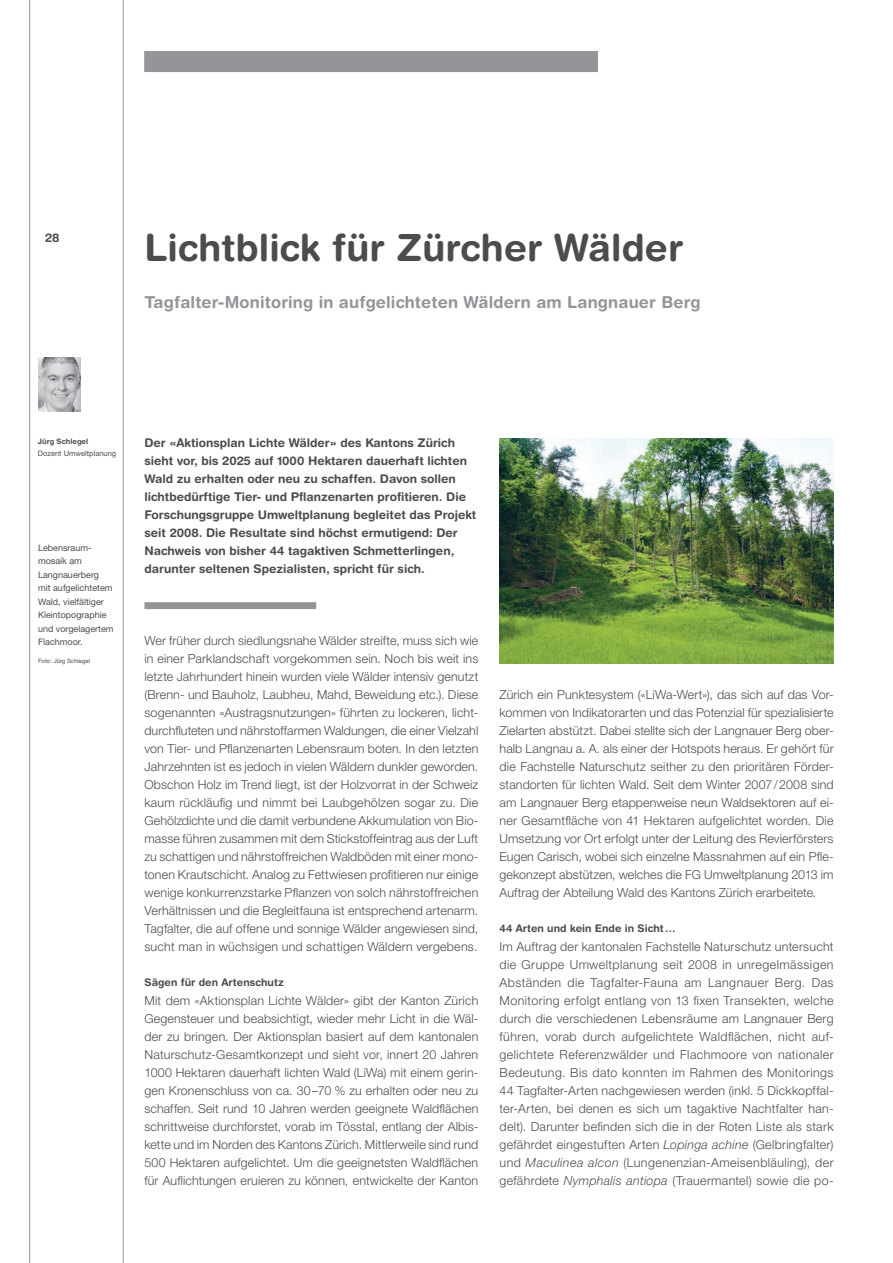
<style>
.page{position:relative;width:893px;height:1263px;background:#fff}
.page>*{position:absolute;margin:0;border:0;box-sizing:border-box;transform-origin:0 0}
.t1{font:700 37.5px "Helvetica Rounded LT Std";letter-spacing:.005em;color:#4b4c4d}
.t2{font:700 16.5px "Helvetica Rounded LT Std";letter-spacing:.01em;color:#939598}
.t3{font:300 12.45px/18px "Helvetica Neue LT Pro";letter-spacing:.01em;color:#4b4c4d;text-align:justify}
.t4{font:700 12px/18px "Helvetica Rounded LT Std";color:#4b4c4d}
.t5{font:700 10.5px "Helvetica Rounded LT Std";letter-spacing:.005em;color:#4b4c4d}
.t6{font:9px/13.5px "Helvetica Neue LT Pro";color:#4b4c4d}
.t7{font:7.5px "Helvetica Neue LT Pro";color:#4b4c4d}
.t8{font:700 7.5px "Helvetica Rounded LT Std";color:#4b4c4d}
.t9{font:6px "Helvetica Neue LT Pro";color:#4b4c4d}
.s1{font-style:italic}
</style>
<div class="page">
<div style="left:144px;top:602px;width:172px;height:7px;background:#939598"></div>
<img style="left:38px;top:357px;width:43px;height:54px">
<img style="left:500px;top:438px;width:333px;height:225px">
<hr style="left:29px;top:0;width:1px;height:1263px;background:#939598">
<hr style="left:123px;top:0;width:1px;height:1263px;background:#939598">
<div style="left:144px;top:51px;width:454px;height:21px;background:#939598"></div>
<p class="t4" style="left:45px;top:229px;width:16px">28</p>
<h1 class="t1" style="left:144px;top:225px;width:540px">Lichtblick für Zürcher Wälder</h1>
<h2 class="t2" style="left:144px;top:292px;width:558px">Tagfalter-Monitoring in aufgelichteten Wäldern am Langnauer Berg</h2>
<p class="t8" style="left:38px;top:436px;width:52px">Jürg Schlegel</p>
<p class="t7" style="left:38px;top:448px;width:80px">Dozent Umweltplanung</p>
<p class="t6" style="left:38px;top:540px;width:77px">Lebensraum&shy;mosaik am<br>Langnauerberg mit aufgelichtetem<br>Wald, vielfältiger<br>Kleintopographie und vorgelagertem<br>Flachmoor.</p>
<p class="t9" style="left:38px;top:657px;width:53px">Foto: Jürg Schlegel</p>
<p class="t4" style="left:144px;top:434px;width:333px">Der «Aktionsplan Lichte Wälder» des Kantons Zürich sieht vor, bis 2025 auf 1000 Hektaren dauerhaft lichten Wald zu erhalten oder neu zu schaffen. Davon sollen lichtbedürftige Tier- und Pflanzenarten profitieren. Die Forschungsgruppe Umweltplanung begleitet das Projekt seit 2008. Die Resultate sind höchst ermutigend: Der Nachweis von bisher 44 tagaktiven Schmetterlingen, darunter seltenen Spezialisten, spricht für sich.</p>
<p class="t3" style="left:144px;top:631px;width:335px">Wer früher durch siedlungsnahe Wälder streifte, muss sich wie in einer Parklandschaft vorgekommen sein. Noch bis weit ins letzte Jahrhundert hinein wurden viele Wälder intensiv genutzt (Brenn- und Bauholz, Laubheu, Mahd, Beweidung etc.). Diese sogenannten «Austragsnutzungen» führten zu lockeren, licht&shy;durchfluteten und nährstoffarmen Waldungen, die einer Vielzahl von Tier- und Pflanzenarten Lebensraum boten. In den letzten Jahrzehnten ist es jedoch in vielen Wäldern dunkler geworden.<br>Obschon Holz im Trend liegt, ist der Holzvorrat in der Schweiz kaum rückläufig und nimmt bei Laubgehölzen sogar zu. Die Gehölzdichte und die damit verbundene Akkumulation von Bio&shy;masse führen zusammen mit dem Stickstoffeintrag aus der Luft zu schattigen und nährstoffreichen Waldböden mit einer mono&shy;tonen Krautschicht. Analog zu Fettwiesen profitieren nur einige wenige konkurrenzstarke Pflanzen von solch nährstoffreichen Verhältnissen und die Begleitfauna ist entsprechend artenarm.<br>Tagfalter, die auf offene und sonnige Wälder angewiesen sind, sucht man in wüchsigen und schattigen Wäldern vergebens.</p>
<p class="t5" style="left:144px;top:975px;width:141px">Sägen für den Artenschutz</p>
<p class="t3" style="left:144px;top:991px;width:335px">Mit dem «Aktionsplan Lichte Wälder» gibt der Kanton Zürich Gegensteuer und beabsichtigt, wieder mehr Licht in die Wäl&shy;der zu bringen. Der Aktionsplan basiert auf dem kantonalen Naturschutz-Gesamtkonzept und sieht vor, innert 20 Jahren 1000 Hektaren dauerhaft lichten Wald (LiWa) mit einem gerin&shy;gen Kronenschluss von ca. 30–70 % zu erhalten oder neu zu schaffen. Seit rund 10 Jahren werden geeignete Waldflächen schrittweise durchforstet, vorab im Tösstal, entlang der Albis&shy;kette und im Norden des Kantons Zürich. Mittlerweile sind rund 500 Hektaren aufgelichtet. Um die geeignetsten Waldflächen für Auflichtungen eruieren zu können, entwickelte der Kanton</p>
<p class="t3" style="left:500px;top:685px;width:336px;text-align:left">Zürich ein Punktesystem («LiWa-Wert»), das sich auf das Vor&shy;kommen von Indikatorarten und das Potenzial für spezialisierte Zielarten abstützt. Dabei stellte sich der Langnauer Berg ober&shy;halb Langnau a. A. als einer der Hotspots heraus. Er gehört für die Fachstelle Naturschutz seither zu den prioritären Förder&shy;standorten für lichten Wald. Seit dem Winter 2007/2008 sind am Langnauer Berg etappenweise neun Waldsektoren auf ei&shy;ner Gesamtfläche von 41 Hektaren aufgelichtet worden. Die Umsetzung vor Ort erfolgt unter der Leitung des Revierförsters Eugen Carisch, wobei sich einzelne Massnahmen auf ein Pfle&shy;gekonzept abstützen, welches die FG Umweltplanung 2013 im Auftrag der Abteilung Wald des Kantons Zürich erarbeitete.</p>
<p class="t5" style="left:500px;top:921px;width:178px">44 Arten und kein Ende in Sicht…</p>
<p class="t3" style="left:500px;top:937px;width:336px">Im Auftrag der kantonalen Fachstelle Naturschutz untersucht die Gruppe Umweltplanung seit 2008 in unregelmässigen Abständen die Tagfalter-Fauna am Langnauer Berg. Das Monitoring erfolgt entlang von 13 fixen Transekten, welche durch die verschiedenen Lebensräume am Langnauer Berg führen, vorab durch aufgelichtete Waldflächen, nicht auf&shy;gelichtete Referenzwälder und Flachmoore von nationaler Bedeutung. Bis dato konnten im Rahmen des Monitorings 44 Tagfalter-Arten nachgewiesen werden (inkl. 5 Dickkopffal&shy;ter-Arten, bei denen es sich um tagaktive Nachtfalter han&shy;delt). Darunter befinden sich die in der Roten Liste als stark gefährdet eingestuften Arten <span class="s1">Lopinga achine</span> (Gelbringfalter) und <span class="s1">Maculinea alcon</span> (Lungenenzian-Ameisenbläuling), der gefährdete <span class="s1">Nymphalis antiopa</span> (Trauermantel) sowie die po-</p>
</div>
